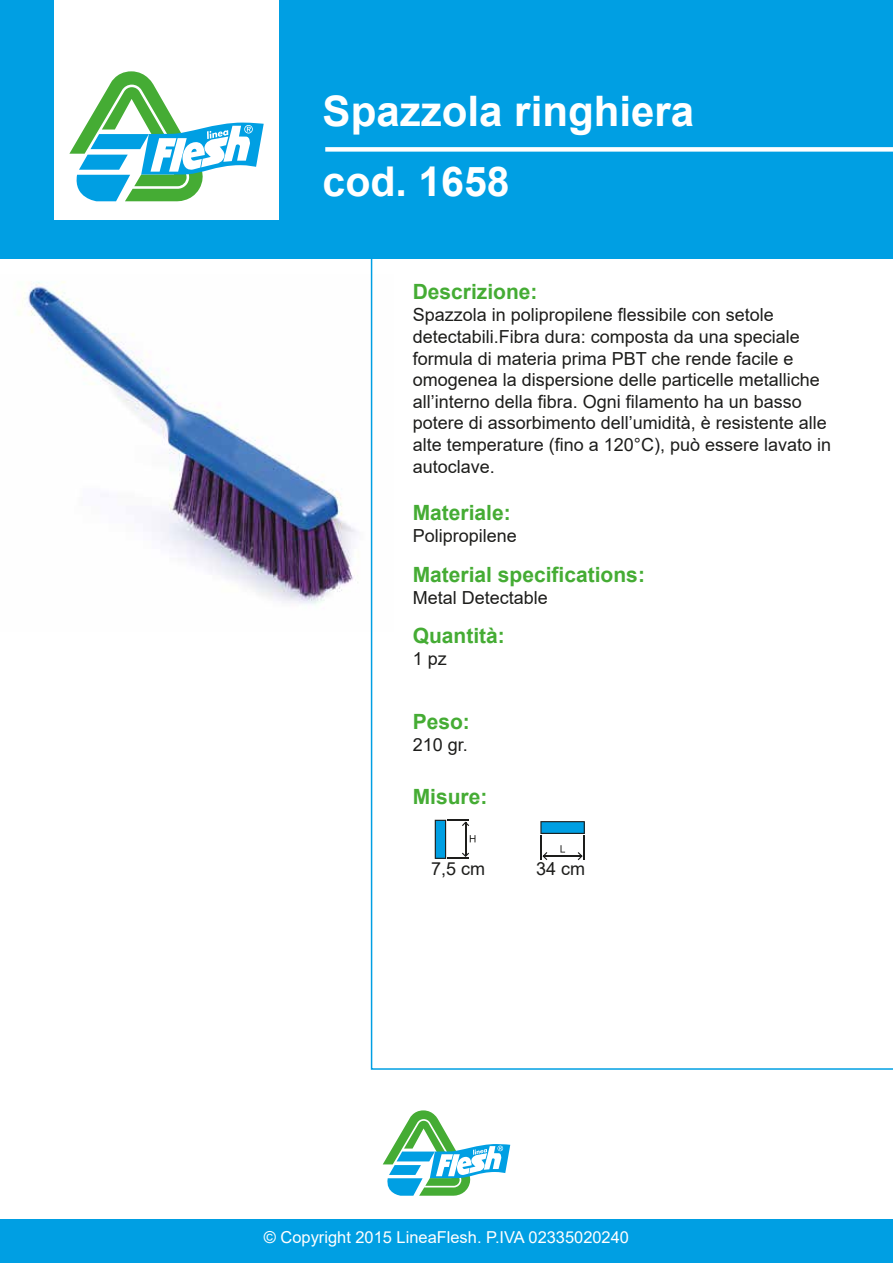
<style>
.page{position:relative;width:893px;height:1263px;background:#fff}
.page>*{position:absolute;margin:0;border:0;box-sizing:border-box;transform-origin:0 0}
.t1{font:700 42px "Arial";color:#fff}
.t2{font:700 41.1px "Arial";color:#fff}
.t3{font:700 21px "Arial";color:#45ac34}
.t4{font:18px/21.6px "Arial";color:#1d1d1b}
.t5{font:16.5px "Arial";color:#fff}
</style>
<div class="page">
<img style="left:18px;top:275px;width:353px;height:356px">
<svg style="left:371px;top:258px;width:522px;height:812px"></svg>
<div style="left:0;top:0;width:893px;height:258px;background:#009fe3"></div>
<div style="left:0;top:1219px;width:893px;height:44px;background:#009fe3"></div>
<div style="left:55px;top:0;width:224px;height:220px;background:#fff"></div>
<svg style="left:69px;top:71px;width:195px;height:131px"></svg>
<svg style="left:383px;top:1110px;width:127px;height:86px"></svg>
<div style="left:325px;top:147px;width:568px;height:5px;background:#fff"></div>
<svg style="left:435px;top:820px;width:40px;height:39px"></svg>
<svg style="left:540px;top:821px;width:45px;height:39px"></svg>
<h1 class="t1" style="left:323px;top:82px;width:373px">Spazzola ringhiera</h1>
<h2 class="t2" style="left:323px;top:153px;width:189px">cod. 1658</h2>
<p class="t3" style="left:413px;top:277px;width:126px">Descrizione:</p>
<p class="t4" style="left:413px;top:304px;width:420px">Spazzola in polipropilene flessibile con setole detectabili.Fibra dura: composta da una speciale formula di materia prima PBT che rende facile e omogenea la dispersione delle particelle metalliche all’interno della fibra. Ogni filamento ha un basso potere di assorbimento dell’umidità, è resistente alle alte temperature (fino a 120°C), può essere lavato in autoclave.</p>
<p class="t3" style="left:413px;top:498px;width:100px">Materiale:</p>
<p class="t4" style="left:413px;top:525px;width:106px">Polipropilene</p>
<p class="t3" style="left:413px;top:559px;width:234px">Material specifications:</p>
<p class="t4" style="left:413px;top:586px;width:137px">Metal Detectable</p>
<p class="t3" style="left:413px;top:621px;width:94px">Quantità:</p>
<p class="t4" style="left:413px;top:648px;width:36px">1 pz</p>
<p class="t3" style="left:413px;top:707px;width:59px">Peso:</p>
<p class="t4" style="left:413px;top:734px;width:57px">210 gr.</p>
<p class="t3" style="left:413px;top:782px;width:76px">Misure:</p>
<p class="t4" style="left:431px;top:858px;width:56px">7,5 cm</p>
<p class="t4" style="left:536px;top:858px;width:51px">34 cm</p>
<p class="t5" style="left:264px;top:1226px;width:367px">© Copyright 2015 LineaFlesh. P.IVA 02335020240</p>
</div>
